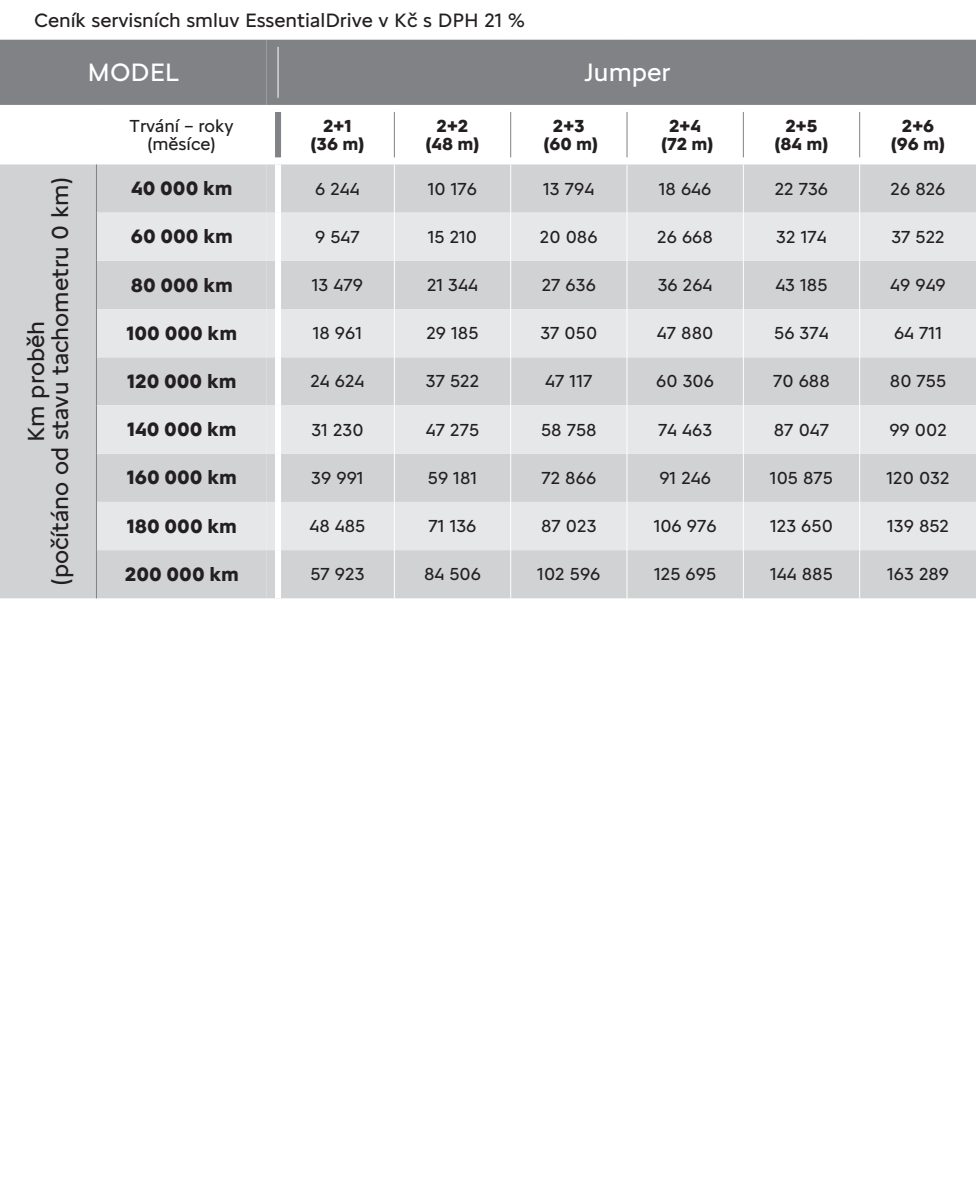
<style>
.page{position:relative;width:976px;height:1191px;background:#fff}
.page>*{position:absolute;margin:0;border:0;box-sizing:border-box;transform-origin:0 0}
.t1{font:26px "Citroen Type";color:#fff}
.t2{font:24px/24px "Citroen Type";color:#231f20;text-align:center}
.t3{font:700 20px "Citroen Type";color:#231f20}
.t4{font:20px "Citroen Type";color:#231f20}
.t5{font:18px/18px "Citroen Type";color:#231f20;text-align:center}
.t6{font:700 18px/18px "Citroen Type";color:#231f20;text-align:center}
</style>
<div class="page">
<div style="left:0;top:164px;width:266px;height:434px;background:#d1d2d4"></div>
<svg style="left:97px;top:213px;width:169px;height:337px;background:#dddee0"></svg>
<hr style="left:96px;top:164px;width:1px;height:49px;background:#808285">
<hr style="left:96px;top:213px;width:1px;height:48px;background:#808285">
<hr style="left:96px;top:261px;width:1px;height:48px;background:#808285">
<hr style="left:96px;top:309px;width:1px;height:48px;background:#808285">
<hr style="left:96px;top:357px;width:1px;height:48px;background:#808285">
<hr style="left:96px;top:405px;width:1px;height:49px;background:#808285">
<hr style="left:96px;top:454px;width:1px;height:48px;background:#808285">
<hr style="left:96px;top:502px;width:1px;height:48px;background:#808285">
<hr style="left:96px;top:550px;width:1px;height:48px;background:#808285">
<div style="left:0;top:40px;width:975px;height:65px;background:#808285"></div>
<div style="left:266px;top:164px;width:709px;height:434px;background:#d1d2d4"></div>
<svg style="left:266px;top:213px;width:709px;height:337px;background:#dddee0"></svg>
<div style="left:275px;top:164px;width:6px;height:49px;background:#fff"></div>
<div style="left:275px;top:213px;width:6px;height:48px;background:#fff"></div>
<div style="left:275px;top:261px;width:6px;height:48px;background:#fff"></div>
<div style="left:275px;top:309px;width:6px;height:48px;background:#fff"></div>
<div style="left:275px;top:357px;width:6px;height:48px;background:#fff"></div>
<div style="left:275px;top:405px;width:6px;height:49px;background:#fff"></div>
<div style="left:275px;top:454px;width:6px;height:48px;background:#fff"></div>
<div style="left:275px;top:502px;width:6px;height:48px;background:#fff"></div>
<div style="left:275px;top:550px;width:6px;height:48px;background:#fff"></div>
<hr style="left:394px;top:112px;width:1px;height:45px;background:#808285">
<hr style="left:510px;top:112px;width:1px;height:45px;background:#808285">
<hr style="left:626px;top:112px;width:1px;height:45px;background:#808285">
<hr style="left:742px;top:112px;width:1px;height:45px;background:#808285">
<hr style="left:858px;top:112px;width:1px;height:45px;background:#808285">
<hr style="left:394px;top:164px;width:1px;height:49px;background:#fff">
<hr style="left:510px;top:164px;width:1px;height:49px;background:#fff">
<hr style="left:626px;top:164px;width:1px;height:49px;background:#fff">
<hr style="left:742px;top:164px;width:1px;height:49px;background:#fff">
<hr style="left:858px;top:164px;width:1px;height:49px;background:#fff">
<hr style="left:394px;top:213px;width:1px;height:48px;background:#fff">
<hr style="left:510px;top:213px;width:1px;height:48px;background:#fff">
<hr style="left:626px;top:213px;width:1px;height:48px;background:#fff">
<hr style="left:742px;top:213px;width:1px;height:48px;background:#fff">
<hr style="left:858px;top:213px;width:1px;height:48px;background:#fff">
<hr style="left:394px;top:261px;width:1px;height:48px;background:#fff">
<hr style="left:510px;top:261px;width:1px;height:48px;background:#fff">
<hr style="left:626px;top:261px;width:1px;height:48px;background:#fff">
<hr style="left:742px;top:261px;width:1px;height:48px;background:#fff">
<hr style="left:858px;top:261px;width:1px;height:48px;background:#fff">
<hr style="left:394px;top:309px;width:1px;height:48px;background:#fff">
<hr style="left:510px;top:309px;width:1px;height:48px;background:#fff">
<hr style="left:626px;top:309px;width:1px;height:48px;background:#fff">
<hr style="left:742px;top:309px;width:1px;height:48px;background:#fff">
<hr style="left:858px;top:309px;width:1px;height:48px;background:#fff">
<hr style="left:394px;top:357px;width:1px;height:48px;background:#fff">
<hr style="left:510px;top:357px;width:1px;height:48px;background:#fff">
<hr style="left:626px;top:357px;width:1px;height:48px;background:#fff">
<hr style="left:742px;top:357px;width:1px;height:48px;background:#fff">
<hr style="left:858px;top:357px;width:1px;height:48px;background:#fff">
<hr style="left:394px;top:405px;width:1px;height:49px;background:#fff">
<hr style="left:510px;top:405px;width:1px;height:49px;background:#fff">
<hr style="left:626px;top:405px;width:1px;height:49px;background:#fff">
<hr style="left:742px;top:405px;width:1px;height:49px;background:#fff">
<hr style="left:858px;top:405px;width:1px;height:49px;background:#fff">
<hr style="left:394px;top:454px;width:1px;height:48px;background:#fff">
<hr style="left:510px;top:454px;width:1px;height:48px;background:#fff">
<hr style="left:626px;top:454px;width:1px;height:48px;background:#fff">
<hr style="left:742px;top:454px;width:1px;height:48px;background:#fff">
<hr style="left:858px;top:454px;width:1px;height:48px;background:#fff">
<hr style="left:394px;top:502px;width:1px;height:48px;background:#fff">
<hr style="left:510px;top:502px;width:1px;height:48px;background:#fff">
<hr style="left:626px;top:502px;width:1px;height:48px;background:#fff">
<hr style="left:742px;top:502px;width:1px;height:48px;background:#fff">
<hr style="left:858px;top:502px;width:1px;height:48px;background:#fff">
<hr style="left:394px;top:550px;width:1px;height:48px;background:#fff">
<hr style="left:510px;top:550px;width:1px;height:48px;background:#fff">
<hr style="left:626px;top:550px;width:1px;height:48px;background:#fff">
<hr style="left:742px;top:550px;width:1px;height:48px;background:#fff">
<hr style="left:858px;top:550px;width:1px;height:48px;background:#fff">
<hr style="left:277px;top:47px;width:1px;height:51px;background:#fff">
<div style="left:275px;top:112px;width:6px;height:45px;background:#808285"></div>
<p class="t4" style="left:34px;top:5px;width:492px">Ceník servisních smluv EssentialDrive v Kč s DPH 21 %</p>
<h1 class="t1" style="left:87px;top:53px;width:93px">MODEL</h1>
<p class="t5" style="left:129px;top:115px;width:105px">Trvání – roky (měsíce)</p>
<h2 class="t2" style="left:22px;top:585px;width:410px;rotate:-90deg">Km proběh<br>(počítáno od stavu tachometru 0 km)</h2>
<p class="t3" style="left:131px;top:173px;width:103px">40 000 km</p>
<h1 class="t1" style="left:583px;top:53px;width:88px">Jumper</h1>
<p class="t6" style="left:310px;top:116px;width:55px">2+1 (36 m)</p>
<p class="t6" style="left:425px;top:116px;width:55px">2+2 (48 m)</p>
<p class="t6" style="left:543px;top:116px;width:56px">2+3 (60 m)</p>
<p class="t6" style="left:660px;top:116px;width:54px">2+4 (72 m)</p>
<p class="t6" style="left:774px;top:116px;width:55px">2+5 (84 m)</p>
<p class="t6" style="left:890px;top:116px;width:56px">2+6 (96 m)</p>
<p class="t5" style="left:315px;top:178px;width:46px">6 244</p>
<p class="t5" style="left:427px;top:178px;width:51px">10 176</p>
<p class="t5" style="left:543px;top:178px;width:53px">13 794</p>
<p class="t5" style="left:658px;top:178px;width:54px">18 646</p>
<p class="t5" style="left:774px;top:178px;width:55px">22 736</p>
<p class="t5" style="left:890px;top:178px;width:56px">26 826</p>
<p class="t5" style="left:315px;top:227px;width:46px">9 547</p>
<p class="t5" style="left:427px;top:227px;width:51px">15 210</p>
<p class="t5" style="left:539px;top:227px;width:59px">20 086</p>
<p class="t5" style="left:657px;top:227px;width:57px">26 668</p>
<p class="t5" style="left:776px;top:227px;width:52px">32 174</p>
<p class="t5" style="left:891px;top:227px;width:55px">37 522</p>
<p class="t5" style="left:312px;top:275px;width:53px">13 479</p>
<p class="t5" style="left:427px;top:275px;width:52px">21 344</p>
<p class="t5" style="left:541px;top:275px;width:56px">27 636</p>
<p class="t5" style="left:657px;top:275px;width:56px">36 264</p>
<p class="t5" style="left:775px;top:275px;width:54px">43 185</p>
<p class="t5" style="left:889px;top:275px;width:57px">49 949</p>
<p class="t5" style="left:312px;top:323px;width:51px">18 961</p>
<p class="t5" style="left:426px;top:323px;width:54px">29 185</p>
<p class="t5" style="left:540px;top:323px;width:58px">37 050</p>
<p class="t5" style="left:656px;top:323px;width:58px">47 880</p>
<p class="t5" style="left:773px;top:323px;width:56px">56 374</p>
<p class="t5" style="left:893px;top:323px;width:49px">64 711</p>
<p class="t5" style="left:310px;top:371px;width:56px">24 624</p>
<p class="t5" style="left:425px;top:371px;width:55px">37 522</p>
<p class="t5" style="left:545px;top:371px;width:49px">47 117</p>
<p class="t5" style="left:656px;top:371px;width:59px">60 306</p>
<p class="t5" style="left:772px;top:371px;width:58px">70 688</p>
<p class="t5" style="left:889px;top:371px;width:58px">80 755</p>
<p class="t5" style="left:311px;top:419px;width:54px">31 230</p>
<p class="t5" style="left:426px;top:419px;width:55px">47 275</p>
<p class="t5" style="left:541px;top:419px;width:57px">58 758</p>
<p class="t5" style="left:657px;top:419px;width:56px">74 463</p>
<p class="t5" style="left:773px;top:419px;width:57px">87 047</p>
<p class="t5" style="left:889px;top:419px;width:59px">99 002</p>
<p class="t5" style="left:311px;top:467px;width:54px">39 991</p>
<p class="t5" style="left:427px;top:467px;width:51px">59 181</p>
<p class="t5" style="left:541px;top:467px;width:56px">72 866</p>
<p class="t5" style="left:659px;top:467px;width:53px">91 246</p>
<p class="t5" style="left:769px;top:467px;width:65px">105 875</p>
<p class="t5" style="left:886px;top:467px;width:65px">120 032</p>
<p class="t5" style="left:309px;top:516px;width:57px">48 485</p>
<p class="t5" style="left:428px;top:516px;width:49px">71 136</p>
<p class="t5" style="left:541px;top:516px;width:57px">87 023</p>
<p class="t5" style="left:653px;top:516px;width:64px">106 976</p>
<p class="t5" style="left:769px;top:516px;width:64px">123 650</p>
<p class="t5" style="left:886px;top:516px;width:63px">139 852</p>
<p class="t5" style="left:310px;top:564px;width:56px">57 923</p>
<p class="t5" style="left:424px;top:564px;width:59px">84 506</p>
<p class="t5" style="left:537px;top:564px;width:65px">102 596</p>
<p class="t5" style="left:654px;top:564px;width:64px">125 695</p>
<p class="t5" style="left:769px;top:564px;width:64px">144 885</p>
<p class="t5" style="left:886px;top:564px;width:64px">163 289</p>
<p class="t3" style="left:131px;top:221px;width:104px">60 000 km</p>
<p class="t3" style="left:131px;top:270px;width:104px">80 000 km</p>
<p class="t3" style="left:126px;top:318px;width:112px">100 000 km</p>
<p class="t3" style="left:127px;top:366px;width:111px">120 000 km</p>
<p class="t3" style="left:127px;top:414px;width:111px">140 000 km</p>
<p class="t3" style="left:127px;top:462px;width:112px">160 000 km</p>
<p class="t3" style="left:127px;top:511px;width:112px">180 000 km</p>
<p class="t3" style="left:125px;top:559px;width:116px">200 000 km</p>
</div>
